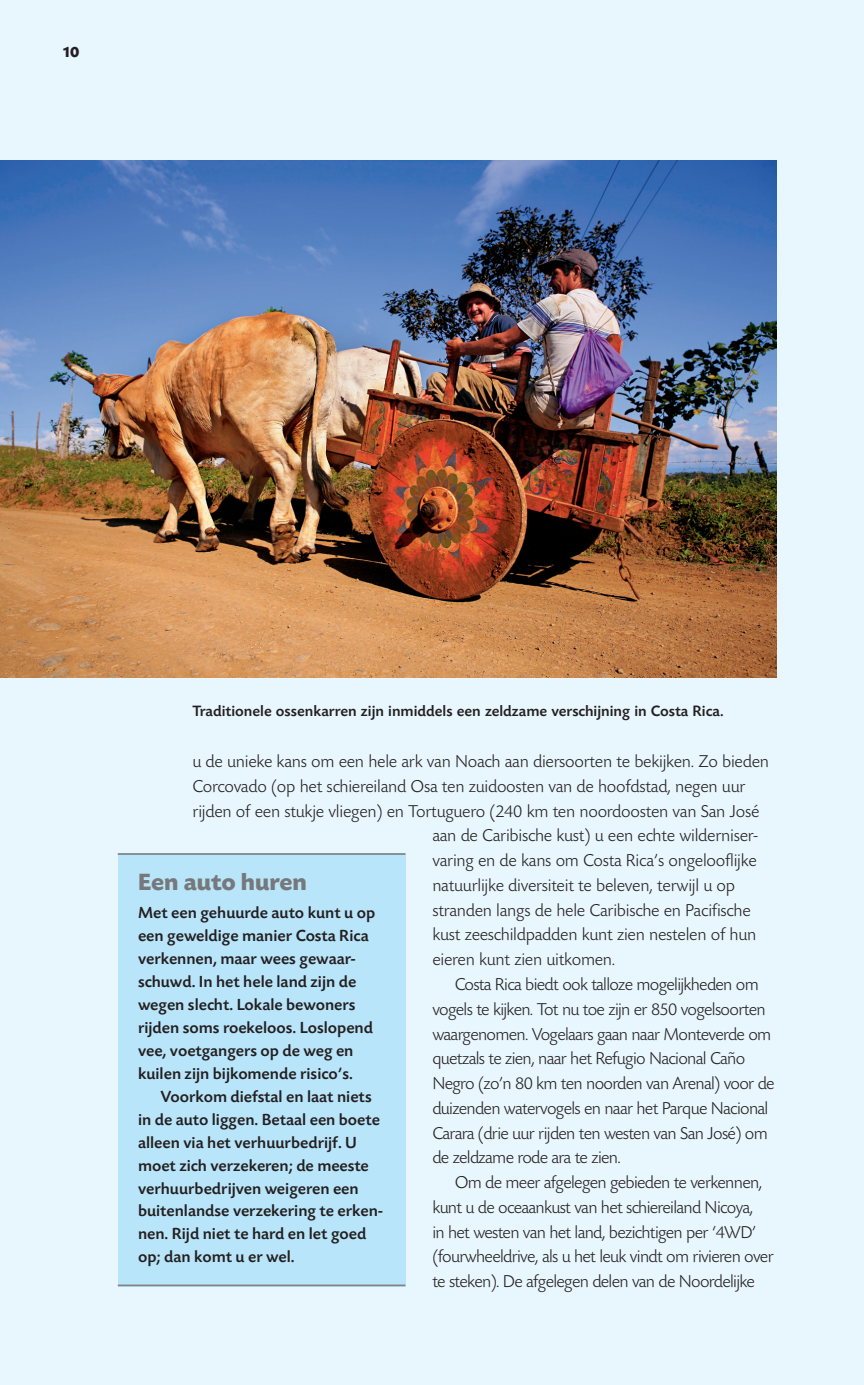
<style>
.page{position:relative;width:864px;height:1385px;background:#fff}
.page>*{position:absolute;margin:0;border:0;box-sizing:border-box;transform-origin:0 0}
.t1{font:700 24.75px "Today SBOP";color:#76787b}
.t2{font:300 18px "Today SBOP";letter-spacing:-.04em;color:#231f20}
.t3{font:300 18px "Today SBOP";letter-spacing:-.015em;color:#231f20}
.t4{font:500 16.88px "Today SBOP";color:#231f20}
.t5{font:500 15.75px "Today SBOP";color:#231f20}
.t6{font:700 15.75px "Today SBOP";color:#231f20}
</style>
<div class="page">
<div style="left:0;top:0;width:864px;height:1384px;background:#e8f6fd"></div>
<img style="left:0;top:160px;width:777px;height:517px">
<div style="left:118px;top:853px;width:287px;height:432px;background:#b9e5fa"></div>
<hr style="left:118px;top:853px;width:287px;height:1px;background:#808285">
<hr style="left:118px;top:1284px;width:287px;height:1px;background:#808285">
<p class="t6" style="left:62px;top:43px;width:19px">10</p>
<p class="t5" style="left:193px;top:702px;width:533px">Traditionele ossenkarren zijn inmiddels een zeldzame verschijning in Costa Rica.</p>
<p class="t3" style="left:193px;top:751px;width:578px">u de unieke kans om een hele ark van Noach aan diersoorten te bekijken. Zo bieden</p>
<p class="t3" style="left:193px;top:776px;width:555px">Corcovado (op het schiereiland Osa ten zuidoosten van de hoofdstad, negen uur</p>
<p class="t3" style="left:193px;top:801px;width:569px">rijden of een stukje vliegen) en Tortuguero (240 km ten noordoosten van San José</p>
<p class="t3" style="left:432px;top:826px;width:328px">aan de Caribische kust) u een echte wilderniser-</p>
<p class="t3" style="left:432px;top:850px;width:326px">varing en de kans om Costa Rica’s ongelooflijke</p>
<p class="t3" style="left:432px;top:875px;width:304px">natuurlijke diversiteit te beleven, terwijl u op</p>
<p class="t3" style="left:432px;top:900px;width:320px">stranden langs de hele Caribische en Pacifische</p>
<p class="t3" style="left:432px;top:925px;width:325px">kust zeeschildpadden kunt zien nestelen of hun</p>
<p class="t3" style="left:432px;top:949px;width:184px">eieren kunt zien uitkomen.</p>
<p class="t2" style="left:455px;top:974px;width:306px">Costa Rica biedt ook talloze mogelijkheden om</p>
<p class="t2" style="left:432px;top:999px;width:335px">vogels te kijken. Tot nu toe zijn er 850 vogelsoorten</p>
<p class="t2" style="left:432px;top:1024px;width:340px">waargenomen. Vogelaars gaan naar Monteverde om</p>
<p class="t2" style="left:432px;top:1048px;width:314px">quetzals te zien, naar het Refugio Nacional Caño</p>
<p class="t2" style="left:432px;top:1073px;width:344px">Negro (zo’n 80 km ten noorden van Arenal) voor de</p>
<p class="t2" style="left:432px;top:1098px;width:338px">duizenden watervogels en naar het Parque Nacional</p>
<p class="t2" style="left:432px;top:1123px;width:337px">Carara (drie uur rijden ten westen van San José) om</p>
<p class="t2" style="left:432px;top:1147px;width:190px">de zeldzame rode ara te zien.</p>
<p class="t2" style="left:455px;top:1172px;width:309px">Om de meer afgelegen gebieden te verkennen,</p>
<p class="t2" style="left:432px;top:1197px;width:322px">kunt u de oceaankust van het schiereiland Nicoya,</p>
<p class="t2" style="left:432px;top:1222px;width:325px">in het westen van het land, bezichtigen per ‘4WD’</p>
<p class="t2" style="left:432px;top:1246px;width:343px">(fourwheeldrive, als u het leuk vindt om rivieren over</p>
<p class="t2" style="left:432px;top:1271px;width:324px">te steken). De afgelegen delen van de Noordelijke</p>
<p class="t1" style="left:138px;top:869px;width:170px">Een auto huren</p>
<p class="t4" style="left:138px;top:903px;width:239px">Met een gehuurde auto kunt u op</p>
<p class="t4" style="left:138px;top:926px;width:232px">een geweldige manier Costa Rica</p>
<p class="t4" style="left:138px;top:949px;width:219px">verkennen, maar wees gewaar-</p>
<p class="t4" style="left:138px;top:972px;width:220px">schuwd. In het hele land zijn de</p>
<p class="t4" style="left:138px;top:995px;width:219px">wegen slecht. Lokale bewoners</p>
<p class="t4" style="left:138px;top:1018px;width:236px">rijden soms roekeloos. Loslopend</p>
<p class="t4" style="left:138px;top:1041px;width:217px">vee, voetgangers op de weg en</p>
<p class="t4" style="left:138px;top:1064px;width:216px">kuilen zijn bijkomende risico’s.</p>
<p class="t4" style="left:161px;top:1087px;width:213px">Voorkom diefstal en laat niets</p>
<p class="t4" style="left:138px;top:1109px;width:244px">in de auto liggen. Betaal een boete</p>
<p class="t4" style="left:138px;top:1132px;width:220px">alleen via het verhuurbedrijf. U</p>
<p class="t4" style="left:138px;top:1155px;width:232px">moet zich verzekeren; de meeste</p>
<p class="t4" style="left:138px;top:1178px;width:222px">verhuurbedrijven weigeren een</p>
<p class="t4" style="left:138px;top:1201px;width:247px">buitenlandse verzekering te erken-</p>
<p class="t4" style="left:138px;top:1224px;width:230px">nen. Rijd niet te hard en let goed</p>
<p class="t4" style="left:138px;top:1247px;width:158px">op; dan komt u er wel.</p>
</div>
